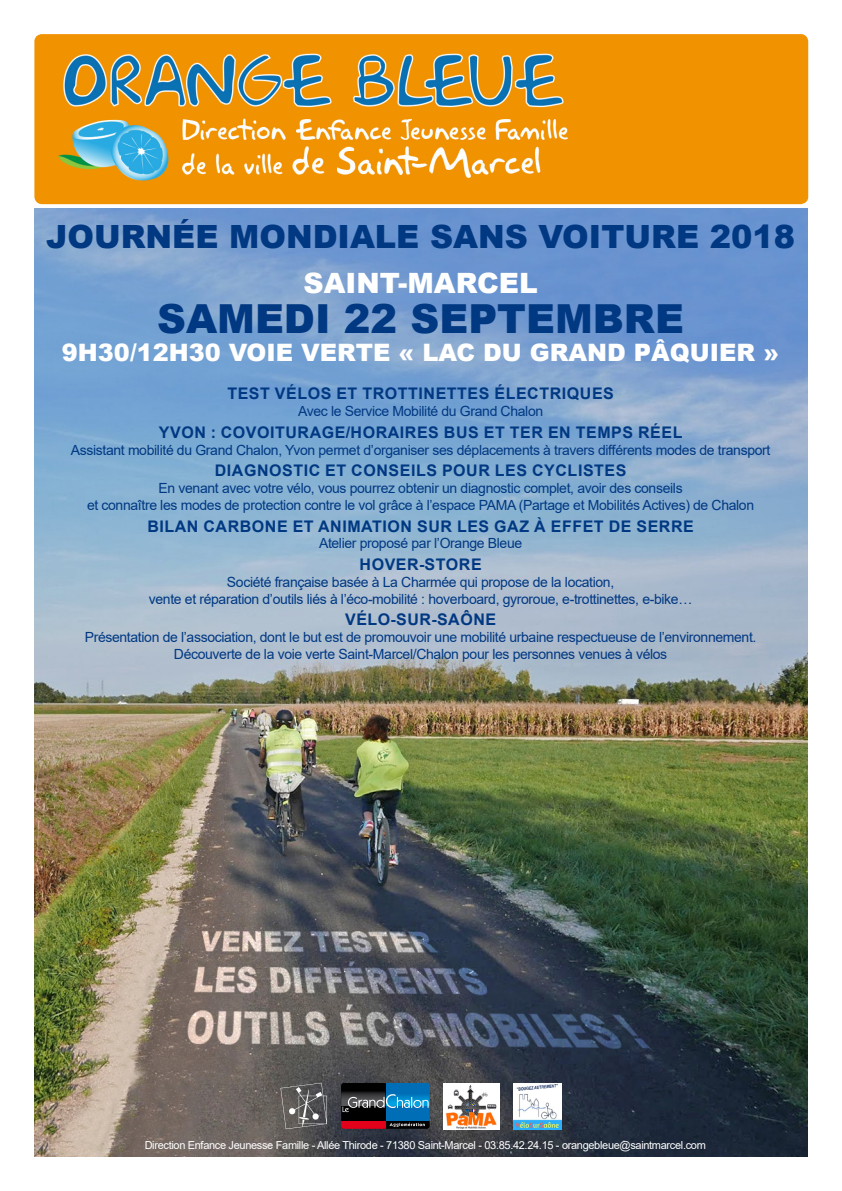
<style>
.page{position:relative;width:842px;height:1191px;background:#fff}
.page>*{position:absolute;margin:0;border:0;box-sizing:border-box;transform-origin:0 0}
.t1{font:900 40px "Arial";color:#003882}
.t2{font:900 32px "Arial";color:#003882}
.t3{font:900 28px "Arial";color:#fff}
.t4{font:900 24px "Arial";color:#fff}
.t5{font:700 16px "Arial";letter-spacing:.035em;color:#003882}
.t6{font:14px/16.8px "Arial";letter-spacing:-.025em;color:#003882;text-align:center}
.t7{font:11px "Arial";letter-spacing:-.03em;color:#fff}
</style>
<div class="page">
<img style="left:34px;top:34px;width:774px;height:170px">
<img style="left:34px;top:208px;width:774px;height:949px">
<svg style="left:280px;top:1082px;width:47px;height:47px;background:#6b6969"></svg>
<svg style="left:385px;top:1120px;width:45px;height:8px"></svg>
<div style="left:383px;top:1083px;width:47px;height:37px;background:#006eb6"></div>
<div style="left:341px;top:1120px;width:44px;height:8px;background:#e2001a"></div>
<div style="left:341px;top:1083px;width:44px;height:37px;background:#000"></div>
<svg style="left:341px;top:1083px;width:89px;height:29px"></svg>
<svg style="left:389px;top:1122px;width:36px;height:4px"></svg>
<img style="left:444px;top:1083px;width:55px;height:46px">
<img style="left:513px;top:1083px;width:48px;height:46px">
<h2 class="t2" style="left:46px;top:214px;width:751px">JOURNÉE MONDIALE SANS VOITURE 2018</h2>
<h3 class="t3" style="left:304px;top:263px;width:236px">SAINT-MARCEL</h3>
<h1 class="t1" style="left:157px;top:289px;width:528px">SAMEDI 22 SEPTEMBRE</h1>
<h3 class="t4" style="left:62px;top:335px;width:719px">9H30/12H30 VOIE VERTE « LAC DU GRAND PÂQUIER »</h3>
<p class="t5" style="left:227px;top:382px;width:388px">TEST VÉLOS ET TROTTINETTES ÉLECTRIQUES</p>
<p class="t6" style="left:298px;top:403px;width:247px">Avec le Service Mobilité du Grand Chalon</p>
<p class="t5" style="left:159px;top:421px;width:525px">YVON : COVOITURAGE/HORAIRES BUS ET TER EN TEMPS RÉEL</p>
<p class="t6" style="left:71px;top:441px;width:701px">Assistant mobilité du Grand Chalon, Yvon permet d’organiser ses déplacements à travers différents modes de transport</p>
<p class="t5" style="left:215px;top:459px;width:413px">DIAGNOSTIC ET CONSEILS POUR LES CYCLISTES</p>
<p class="t6" style="left:87px;top:480px;width:669px">En venant avec votre vélo, vous pourrez obtenir un diagnostic complet, avoir des conseils<br>et connaître les modes de protection contre le vol grâce à l’espace PAMA (Partage et Mobilités Actives) de Chalon</p>
<p class="t5" style="left:147px;top:515px;width:548px">BILAN CARBONE ET ANIMATION SUR LES GAZ À EFFET DE SERRE</p>
<p class="t6" style="left:319px;top:535px;width:205px">Atelier proposé par l’Orange Bleue</p>
<p class="t5" style="left:360px;top:553px;width:124px">HOVER-STORE</p>
<p class="t6" style="left:149px;top:573px;width:545px">Société française basée à La Charmée qui propose de la location,<br>vente et réparation d’outils liés à l’éco-mobilité : hoverboard, gyroroue, e-trottinettes, e-bike…</p>
<p class="t5" style="left:345px;top:608px;width:153px">VÉLO-SUR-SAÔNE</p>
<p class="t6" style="left:85px;top:629px;width:673px">Présentation de l’association, dont le but est de promouvoir une mobilité urbaine respectueuse de l’environnement.<br>Découverte de la voie verte Saint-Marcel/Chalon pour les personnes venues à vélos</p>
<p class="t7" style="left:145px;top:1137px;width:563px">Direction Enfance Jeunesse Famille - Allée Thirode - 71380 Saint-Marcel - 03.85.42.24.15 - orangebleue@saintmarcel.com</p>
</div>
